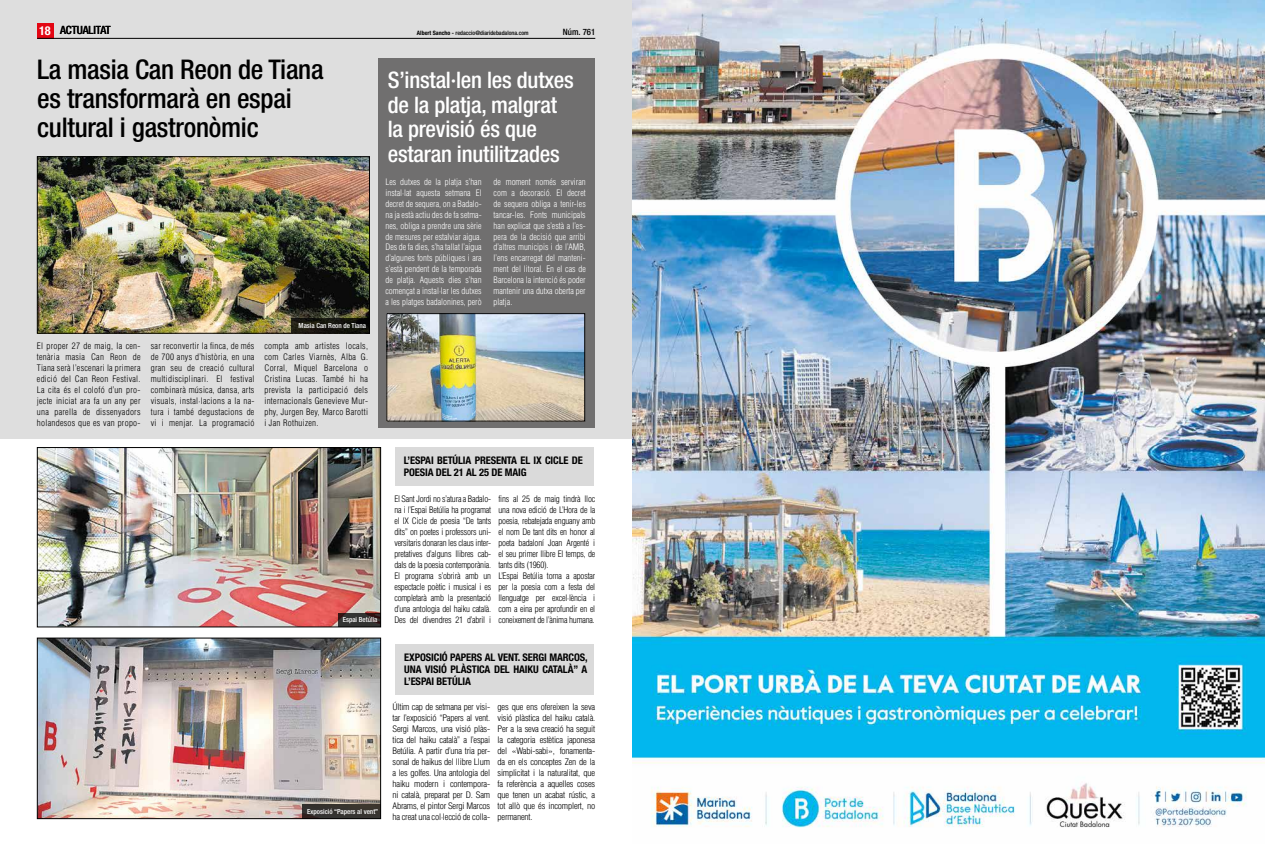
<style>
.page{position:relative;width:1265px;height:844px;background:#fff}
.page>*{position:absolute;margin:0;border:0;box-sizing:border-box;transform-origin:0 0}
.t1{font:500 condensed 27.12px/28.9px "Helvetica Neue";letter-spacing:-.01em;color:#000}
.t2{font:500 condensed 22.75px/24.5px "Helvetica Neue";letter-spacing:-.01em;color:#fff}
.t3{font:500 condensed 11.38px "Helvetica Neue";letter-spacing:-.01em;color:#000}
.t4{font:700 condensed 10.5px/12.2px "Helvetica Neue";letter-spacing:-.01em;color:#000}
.t5{font:300 condensed 8.75px/10.9px "Helvetica";letter-spacing:-.02em;color:#000;text-align:justify}
.t6{font:300 condensed 8.75px/10.9px "Helvetica";color:#fff;text-align:justify}
.t7{font:300 condensed 8.75px/10.9px "Helvetica";letter-spacing:-.02em;color:#000;text-align:justify;scale:1.08 1}
.t8{font:500 condensed 8.75px "Helvetica Neue";color:#000}
.t9{font:500 condensed 7px "Helvetica Neue";color:#fff}
.t10{font:500 condensed 6.04px "Helvetica Neue";color:#000}
.s1{font-weight:700;font-size:12.25px;color:#fff}
.s2{font-weight:700}
</style>
<div class="page">
<div style="left:0;top:0;width:632px;height:438px;background:#dedede"></div>
<div style="left:37px;top:24px;width:17px;height:15px;background:#e30613"></div>
<hr style="left:37px;top:38px;width:558px;height:1px;background:#000">
<div style="left:378px;top:58px;width:217px;height:370px;background:#706f6f"></div>
<img style="left:389px;top:315px;width:194px;height:104px">
<div style="left:387px;top:313px;width:198px;height:108px;border:1px solid #000"></div>
<img style="left:39px;top:158px;width:329px;height:173px">
<div style="left:37px;top:156px;width:333px;height:177px;border:1px solid #000"></div>
<svg style="left:292px;top:318px;width:78px;height:15px"></svg>
<div style="left:395px;top:447px;width:199px;height:38px;background:#dadada"></div>
<div style="left:396px;top:644px;width:198px;height:50px;background:#dadada"></div>
<img style="left:39px;top:449px;width:340px;height:176px">
<div style="left:37px;top:447px;width:344px;height:180px;border:1px solid #000"></div>
<img style="left:39px;top:639px;width:340px;height:177px">
<div style="left:37px;top:637px;width:344px;height:181px;border:1px solid #000"></div>
<svg style="left:338px;top:613px;width:43px;height:13px"></svg>
<div style="left:303px;top:804px;width:78px;height:14px;background:#373430"></div>
<img style="left:632px;top:0;width:633px;height:828px">
<h3 class="t3" style="left:39px;top:24px;width:73px"><span class="s1">18</span> ACTUALITAT</h3>
<p class="t10" style="left:417px;top:29px;width:113px"><span class="s2">Albert Sancho -</span> redaccio@diaridebadalona.com</p>
<p class="t8" style="left:563px;top:27px;width:34px">Núm. 761</p>
<h1 class="t1" style="left:37px;top:55px;width:288px">La masia Can Reon de Tiana es transformarà en espai cultural i gastronòmic</h1>
<p class="t5" style="left:37px;top:340px;width:105px">El proper 27 de maig, la cen&shy;tenària masia Can Reon de Tiana serà l’escenari la primera edició del Can Reon Festival.<br>La cita és el colofó d’un pro&shy;jecte iniciat ara fa un any per una parella de dissenyadors holandesos que es van propo-</p>
<p class="t9" style="left:299px;top:321px;width:69px">Masia Can Reon de Tiana</p>
<p class="t5" style="left:151px;top:340px;width:105px">sar reconvertir la finca, de més de 700 anys d’història, en una gran seu de creació cultural multidisciplinari. El festival combinarà música, dansa, arts visuals, instal·lacions a la na&shy;tura i també degustacions de vi i menjar. La programació</p>
<p class="t5" style="left:264px;top:340px;width:105px">compta amb artistes locals, com Carles Viarnès, Alba G.<br>Corral, Miquel Barcelona o Cristina Lucas. També hi ha prevista la participació dels internacionals Genevieve Mur&shy;phy, Jurgen Bey, Marco Barotti i Jan Rothuizen.</p>
<h2 class="t2" style="left:388px;top:67px;width:188px">S’instal·len les dutxes de la platja, malgrat la previsió és que estaran inutilitzades</h2>
<p class="t6" style="left:386px;top:176px;width:98px">Les dutxes de la platja s’han instal·lat aquesta setmana El decret de sequera, on a Badalo&shy;na ja està actiu des de fa setma&shy;nes, obliga a prendre una sèrie de mesures per estalviar aigua.<br>Des de fa dies, s’ha tallat l’aigua d’algunes fonts públiques i ara s’està pendent de la temporada de platja. Aquests dies s’han començat a instal·lar les dutxes a les platges badalonines, però</p>
<p class="t6" style="left:494px;top:176px;width:94px">de moment només serviran com a decoració. El decret de sequera obliga a tenir-les tancar-les. Fonts municipals han explicat que s’està a l’es&shy;pera de la decisió que arribi d’altres municipis i de l’AMB, l’ens encarregat del manteni&shy;ment del litoral. En el cas de Barcelona la intenció és poder mantenir una dutxa oberta per platja.</p>
<p class="t9" style="left:343px;top:615px;width:36px">Espai Betúlia</p>
<p class="t4" style="left:404px;top:454px;width:181px">L’ESPAI BETÚLIA PRESENTA EL IX CICLE DE<br>POESIA DEL 21 AL 25 DE MAIG</p>
<p class="t5" style="left:394px;top:493px;width:98px">El Sant Jordi no s’atura a Badalo&shy;na i l’Espai Betúlia ha programat el IX Cicle de poesia “De tants dits” on poetes i professors uni&shy;versitaris donaran les claus inter&shy;pretatives d’alguns llibres cab&shy;dals de la poesia contemporània.<br>El programa s’obrirà amb un espectacle poètic i musical i es completarà amb la presentació d’una antologia del haiku català.<br>Des del divendres 21 d’abril i</p>
<p class="t5" style="left:498px;top:493px;width:98px;text-align:left">fins al 25 de maig tindrà lloc una nova edició de L’Hora de la poesia, rebatejada enguany amb el nom De tant dits en honor al poeta badaloní Joan Argenté i el seu primer llibre El temps, de tants dits (1960).<br>L’Espai Betúlia torna a apostar per la poesia com a festa del llenguatge per excel·lència i com a eina per aprofundir en el coneixement de l’ànima humana.</p>
<p class="t4" style="left:404px;top:650px;width:185px;text-align:justify">EXPOSICIÓ PAPERS AL VENT. SERGI MARCOS, UNA VISIÓ PLÀSTICA DEL HAIKU CATALÀ” A L’ESPAI BETÚLIA</p>
<p class="t9" style="left:307px;top:806px;width:73px">Exposició “Papers al vent”</p>
<p class="t7" style="left:393px;top:701px;width:92px">Últim cap de setmana per visi&shy;tar l’exposició “Papers al vent.<br>Sergi Marcos, una visió plàs&shy;tica del haiku català” a l’espai Betúlia. A partir d’una tria per&shy;sonal de haikus del llibre Llum a les golfes. Una antologia del haiku modern i contempora&shy;ni català, preparat per D. Sam Abrams, el pintor Sergi Marcos ha creat una col·lecció de colla-</p>
<p class="t7" style="left:498px;top:701px;width:92px">ges que ens ofereixen la seva visió plàstica del haiku català.<br>Per a la seva creació ha seguit la categoria estètica japonesa del «Wabi-sabi», fonamenta&shy;da en els conceptes Zen de la simplicitat i la naturalitat, que fa referència a aquelles coses que tenen un acabat rústic, a tot allò que és incomplert, no permanent.</p>
</div>
